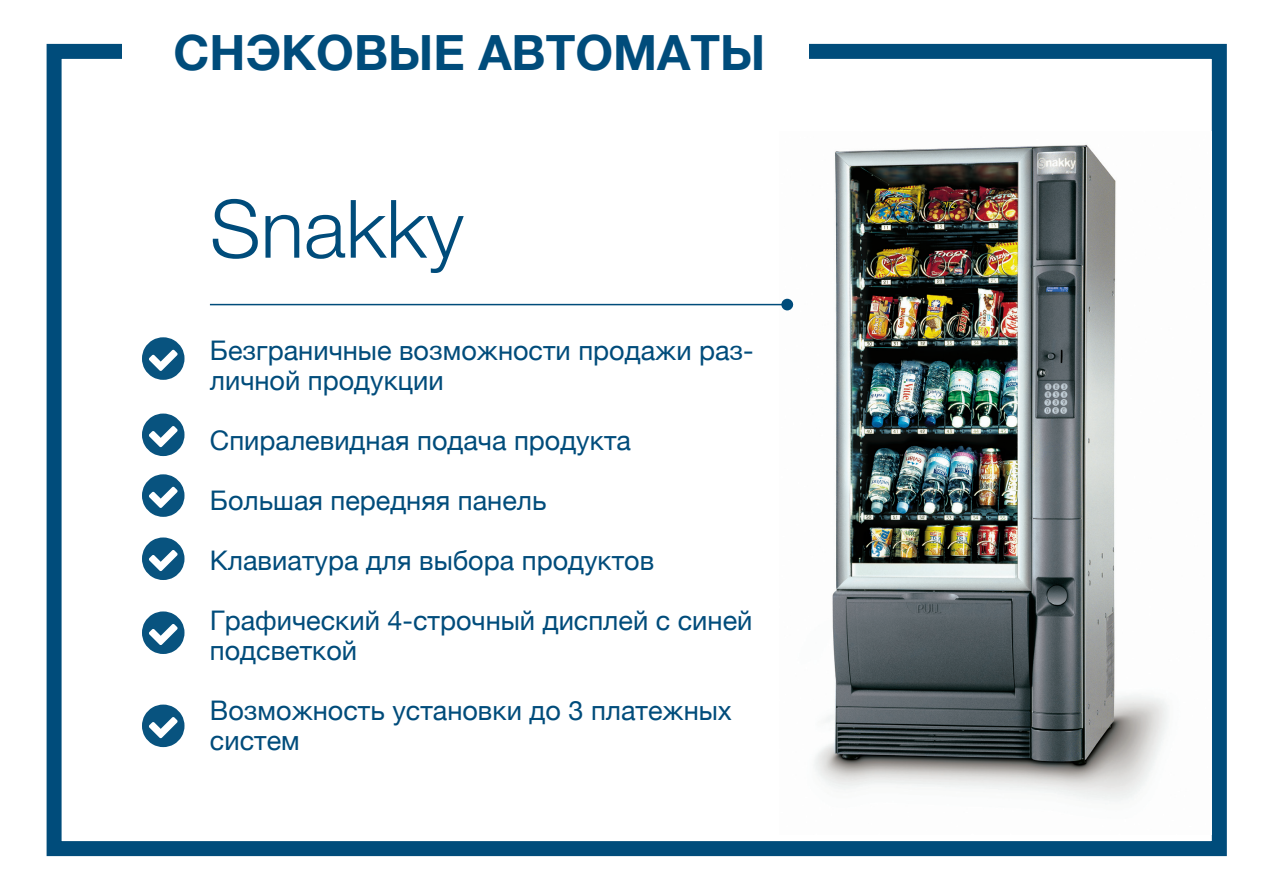
<style>
.page{position:relative;width:1263px;height:893px;background:#fff}
.page>*{position:absolute;margin:0;border:0;box-sizing:border-box;transform-origin:0 0}
.t1{font:300 80.7px "Helvetica Neue";color:#004c7b}
.t2{font:700 48.6px "Helvetica Neue";color:#004c7b}
.t3{font:27px/30px "Helvetica Neue";color:#004c7b}
</style>
<div class="page">
<div style="left:47px;top:44px;width:1180px;height:812px;border:15px solid #004c7b"></div>
<img style="left:779px;top:132px;width:433px;height:702px">
<svg style="left:142px;top:337px;width:42px;height:43px"></svg>
<svg style="left:142px;top:414px;width:42px;height:42px"></svg>
<svg style="left:142px;top:474px;width:42px;height:43px"></svg>
<svg style="left:142px;top:537px;width:42px;height:43px"></svg>
<svg style="left:142px;top:611px;width:42px;height:43px"></svg>
<hr style="left:210px;top:304px;width:580px;height:1px;background:#004c7b">
<div style="left:781px;top:299px;width:12px;height:11px;background:#004c7b;border-radius:50%"></div>
<svg style="left:142px;top:705px;width:42px;height:42px"></svg>
<div style="left:123px;top:0;width:686px;height:105px;background:#fff"></div>
<p class="t2" style="left:173px;top:14px;width:593px">СНЭКОВЫЕ АВТОМАТЫ</p>
<p class="t1" style="left:210px;top:164px;width:255px">Snakky</p>
<p class="t3" style="left:210px;top:336px;width:545px">Безграничные возможности продажи раз&shy;личной продукции</p>
<p class="t3" style="left:210px;top:426px;width:423px">Спиралевидная подача продукта</p>
<p class="t3" style="left:210px;top:486px;width:338px">Большая передняя панель</p>
<p class="t3" style="left:210px;top:546px;width:446px">Клавиатура для выбора продуктов</p>
<p class="t3" style="left:210px;top:606px;width:544px">Графический 4-строчный дисплей с синей подсветкой</p>
<p class="t3" style="left:210px;top:696px;width:523px">Возможность установки до 3 платежных систем</p>
</div>
